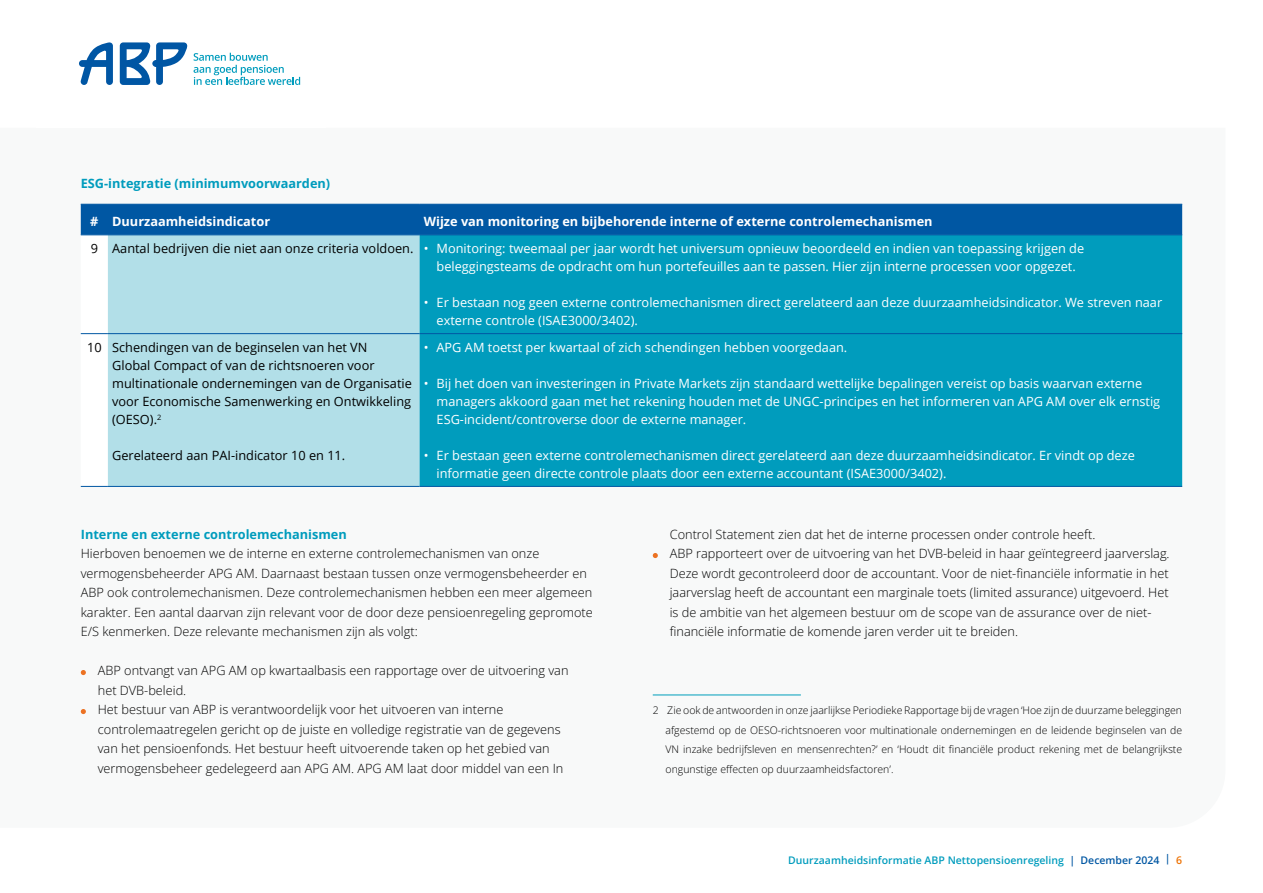
<style>
.page{position:relative;width:1263px;height:893px;background:#fff}
.page>*{position:absolute;margin:0;border:0;box-sizing:border-box;transform-origin:0 0}
.t1{font:300 12.75px/19.5px "Open Sans";color:#000}
.t2{font:12.75px/18px "Open Sans";color:#fff}
.t3{font:12.75px/18px "Open Sans";color:#000}
.t4{font:700 12.75px "Open Sans";color:#009cbd}
.t5{font:700 12.75px "Open Sans";color:#fff}
.t6{font:300 10.5px/19.5px "Open Sans";color:#000;text-align:justify}
.t7{font:600 10.5px "Open Sans";color:#009cbd}
.s1{font-weight:700}
.s2{color:#000}
.s3{color:#0057a3}
.s4{color:#ed7102}
</style>
<div class="page">
<svg style="left:79px;top:42px;width:108px;height:43px"></svg>
<svg style="left:194px;top:53px;width:106px;height:32px"></svg>
<svg style="left:81px;top:204px;width:1101px;height:283px;background:#32a6c6"></svg>
<hr style="left:108px;top:486px;width:312px;height:1px;background:#0057a3">
<svg style="left:81px;top:670px;width:5px;height:5px"></svg>
<svg style="left:81px;top:709px;width:5px;height:5px"></svg>
<svg style="left:653px;top:553px;width:5px;height:5px"></svg>
<hr style="left:653px;top:695px;width:148px;height:1px;background:#009ebb">
<p class="t4" style="left:81px;top:174px;width:251px">ESG-integratie (minimumvoorwaarden)</p>
<p class="t5" style="left:90px;top:213px;width:181px"># Duurzaamheidsindicator</p>
<p class="t2" style="left:91px;top:208px;width:995px;line-height:26.7px;text-indent:333px"><span class="s1">Wijze van monitoring en bijbehorende interne of externe controlemechanismen<br></span><span class="s2">9 Aantal bedrijven die niet aan onze criteria voldoen.</span> • Monitoring: tweemaal per jaar wordt het universum opnieuw beoordeeld en indien van toepassing krijgen de</p>
<p class="t2" style="left:437px;top:257px;width:641px">beleggingsteams de opdracht om hun portefeuilles aan te passen. Hier zijn interne processen voor opgezet.</p>
<p class="t2" style="left:437px;top:293px;width:727px;text-indent:-13px">• Er bestaan nog geen externe controlemechanismen direct gerelateerd aan deze duurzaamheidsindicator. We streven naar externe controle (ISAE3000/3402).</p>
<p class="t3" style="left:112px;top:338px;width:301px;text-indent:-25px">10 Schendingen van de beginselen van het VN<br>Global Compact of van de richtsnoeren voor multinationale ondernemingen van de Organisatie voor Economische Samenwerking en Ontwikkeling (OESO).<sup>2</sup></p>
<p class="t3" style="left:112px;top:446px;width:235px">Gerelateerd aan PAI-indicator 10 en 11.</p>
<p class="t2" style="left:424px;top:338px;width:425px">• APG AM toetst per kwartaal of zich schendingen hebben voorgedaan.</p>
<p class="t2" style="left:437px;top:374px;width:725px;text-indent:-13px">• Bij het doen van investeringen in Private Markets zijn standaard wettelijke bepalingen vereist op basis waarvan externe managers akkoord gaan met het rekening houden met de UNGC-principes en het informeren van APG AM over elk ernstig<br>ESG-incident/controverse door de externe manager.</p>
<p class="t2" style="left:437px;top:446px;width:700px;text-indent:-13px">• Er bestaan geen externe controlemechanismen direct gerelateerd aan deze duurzaamheidsindicator. Er vindt op deze informatie geen directe controle plaats door een externe accountant (ISAE3000/3402).</p>
<p class="t4" style="left:81px;top:525px;width:268px">Interne en externe controlemechanismen</p>
<p class="t1" style="left:81px;top:543px;width:513px">Hierboven benoemen we de interne en externe controlemechanismen van onze vermogensbeheerder APG AM. Daarnaast bestaan tussen onze vermogensbeheerder en ABP ook controlemechanismen. Deze controlemechanismen hebben een meer algemeen karakter. Een aantal daarvan zijn relevant voor de door deze pensioenregeling gepromote E/S kenmerken. Deze relevante mechanismen zijn als volgt:</p>
<p class="t1" style="left:98px;top:660px;width:472px">ABP ontvangt van APG AM op kwartaalbasis een rapportage over de uitvoering van het DVB-beleid.<br>Het bestuur van ABP is verantwoordelijk voor het uitvoeren van interne controlemaatregelen gericht op de juiste en volledige registratie van de gegevens van het pensioenfonds. Het bestuur heeft uitvoerende taken op het gebied van vermogensbeheer gedelegeerd aan APG AM. APG AM laat door middel van een In</p>
<p class="t1" style="left:670px;top:524px;width:501px">Control Statement zien dat het de interne processen onder controle heeft.<br>ABP rapporteert over de uitvoering van het DVB-beleid in haar geïntegreerd jaarverslag.<br>Deze wordt gecontroleerd door de accountant. Voor de niet-financiële informatie in het jaarverslag heeft de accountant een marginale toets (limited assurance) uitgevoerd. Het is de ambitie van het algemeen bestuur om de scope van de assurance over de niet&shy;financiële informatie de komende jaren verder uit te breiden.</p>
<p class="t6" style="left:665px;top:700px;width:518px;text-indent:-13px">2 Zie ook de antwoorden in onze jaarlijkse Periodieke Rapportage bij de vragen ‘Hoe zijn de duurzame beleggingen afgestemd op de OESO-richtsnoeren voor multinationale ondernemingen en de leidende beginselen van de VN inzake bedrijfsleven en mensenrechten?’ en ‘Houdt dit financiële product rekening met de belangrijkste ongunstige effecten op duurzaamheidsfactoren’.</p>
<p class="t7" style="left:788px;top:853px;width:395px">Duurzaamheidsinformatie ABP Nettopensioenregeling <span class="s3">| December 2024 |</span> <span class="s4">6</span></p>
</div>
